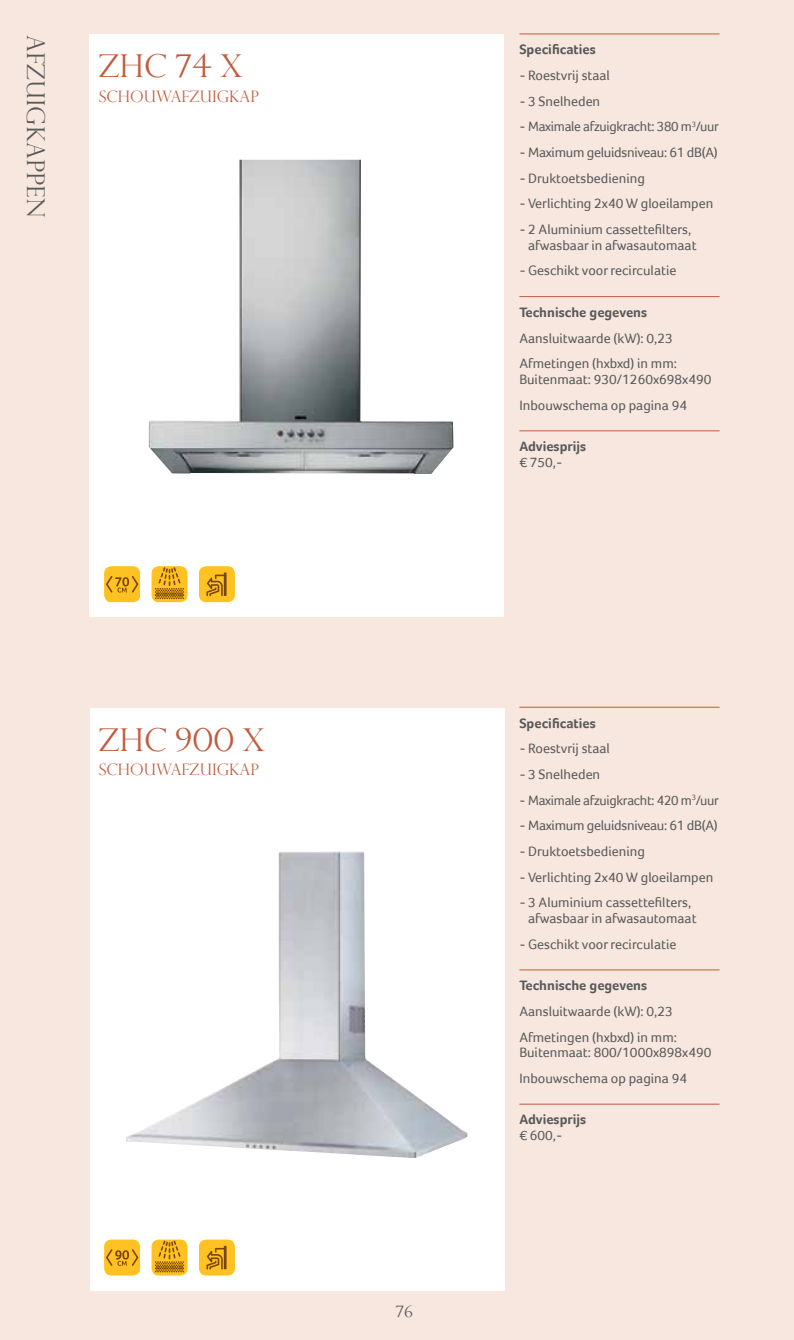
<style>
.page{position:relative;width:794px;height:1340px;background:#fff}
.page>*{position:absolute;margin:0;border:0;box-sizing:border-box;transform-origin:0 0}
.t1{font:300 31.5px "Perpetua Titling MT Std";color:#c15b3d}
.t2{font:300 24.5px "Perpetua Titling MT Std";color:#58595b}
.t3{font:300 15.75px "Perpetua Titling MT Std";color:#c15b3d}
.t4{font:300 15.75px "Perpetua Titling MT Std";color:#58595b}
.t5{font:14px/25.7px "Foco";color:#58595b}
.t6{font:14px "Foco";letter-spacing:-.02em;color:#58595b}
.t7{font:700 14px "Foco";color:#58595b}
</style>
<div class="page">
<div style="left:0;top:0;width:794px;height:1339px;background:#f7e7de"></div>
<div style="left:90px;top:708px;width:414px;height:582px;background:#fff"></div>
<img style="left:126px;top:851px;width:341px;height:307px">
<hr style="left:519px;top:706px;width:200px;height:1px;background:#c15b3d">
<hr style="left:519px;top:969px;width:200px;height:1px;background:#c15b3d">
<hr style="left:519px;top:1103px;width:200px;height:1px;background:#c15b3d">
<svg style="left:104px;top:1239px;width:36px;height:36px"></svg>
<svg style="left:152px;top:1239px;width:35px;height:36px"></svg>
<svg style="left:199px;top:1239px;width:36px;height:36px"></svg>
<div style="left:89px;top:35px;width:415px;height:582px;background:#fff"></div>
<img style="left:148px;top:160px;width:305px;height:314px">
<hr style="left:519px;top:33px;width:200px;height:1px;background:#c15b3d">
<hr style="left:519px;top:296px;width:200px;height:1px;background:#c15b3d">
<hr style="left:519px;top:430px;width:200px;height:1px;background:#c15b3d">
<svg style="left:104px;top:566px;width:36px;height:36px"></svg>
<svg style="left:152px;top:566px;width:35px;height:36px"></svg>
<svg style="left:199px;top:566px;width:36px;height:36px"></svg>
<h2 class="t2" style="left:51px;top:35px;width:185px;rotate:90deg">AFZUIGKAPPEN</h2>
<h1 class="t1" style="left:99px;top:47px;width:145px">ZHC 74 X</h1>
<p class="t3" style="left:99px;top:87px;width:161px">SCHOUWAFZUIGKAP</p>
<h1 class="t1" style="left:99px;top:720px;width:168px">ZHC 900 X</h1>
<p class="t3" style="left:99px;top:760px;width:161px">SCHOUWAFZUIGKAP</p>
<p class="t4" style="left:395px;top:1301px;width:19px">76</p>
<p class="t7" style="left:519px;top:41px;width:78px">Specificaties</p>
<p class="t5" style="left:519px;top:62px;width:92px">- Roestvrij staal</p>
<p class="t5" style="left:519px;top:88px;width:82px">- 3 Snelheden</p>
<p class="t6" style="left:519px;top:118px;width:201px">- Maximale afzuigkracht: 380 m<sup>3</sup>/uur</p>
<p class="t6" style="left:519px;top:144px;width:200px">- Maximum geluidsniveau: 61 dB(A)</p>
<p class="t5" style="left:519px;top:165px;width:127px">- Druktoetsbediening</p>
<p class="t5" style="left:519px;top:191px;width:195px">- Verlichting 2x40 W gloeilampen</p>
<p class="t5" style="left:528px;top:221px;width:170px;line-height:15.8px;text-indent:-9px">- 2 Aluminium cassettefilters, afwasbaar in afwasautomaat</p>
<p class="t5" style="left:519px;top:258px;width:158px">- Geschikt voor recirculatie</p>
<p class="t7" style="left:519px;top:304px;width:129px">Technische gegevens</p>
<p class="t5" style="left:519px;top:325px;width:159px">Aansluitwaarde (kW): 0,23<br>Afmetingen (hxbxd) in mm:</p>
<p class="t5" style="left:519px;top:366px;width:193px">Buitenmaat: 930/1260x698x490<br>Inbouwschema op pagina 94</p>
<p class="t7" style="left:519px;top:438px;width:68px">Adviesprijs</p>
<p class="t5" style="left:519px;top:449px;width:44px">€ 750,-</p>
<p class="t7" style="left:519px;top:714px;width:78px">Specificaties</p>
<p class="t5" style="left:519px;top:735px;width:92px">- Roestvrij staal</p>
<p class="t5" style="left:519px;top:761px;width:82px">- 3 Snelheden</p>
<p class="t6" style="left:519px;top:791px;width:201px">- Maximale afzuigkracht: 420 m<sup>3</sup>/uur</p>
<p class="t6" style="left:519px;top:817px;width:200px">- Maximum geluidsniveau: 61 dB(A)</p>
<p class="t5" style="left:519px;top:838px;width:127px">- Druktoetsbediening</p>
<p class="t5" style="left:519px;top:864px;width:195px">- Verlichting 2x40 W gloeilampen</p>
<p class="t5" style="left:528px;top:894px;width:170px;line-height:15.8px;text-indent:-9px">- 3 Aluminium cassettefilters, afwasbaar in afwasautomaat</p>
<p class="t5" style="left:519px;top:931px;width:158px">- Geschikt voor recirculatie</p>
<p class="t7" style="left:519px;top:977px;width:129px">Technische gegevens</p>
<p class="t5" style="left:519px;top:998px;width:159px">Aansluitwaarde (kW): 0,23<br>Afmetingen (hxbxd) in mm:</p>
<p class="t5" style="left:519px;top:1039px;width:193px">Buitenmaat: 800/1000x898x490<br>Inbouwschema op pagina 94</p>
<p class="t7" style="left:519px;top:1111px;width:68px">Adviesprijs</p>
<p class="t5" style="left:519px;top:1122px;width:44px">€ 600,-</p>
</div>
